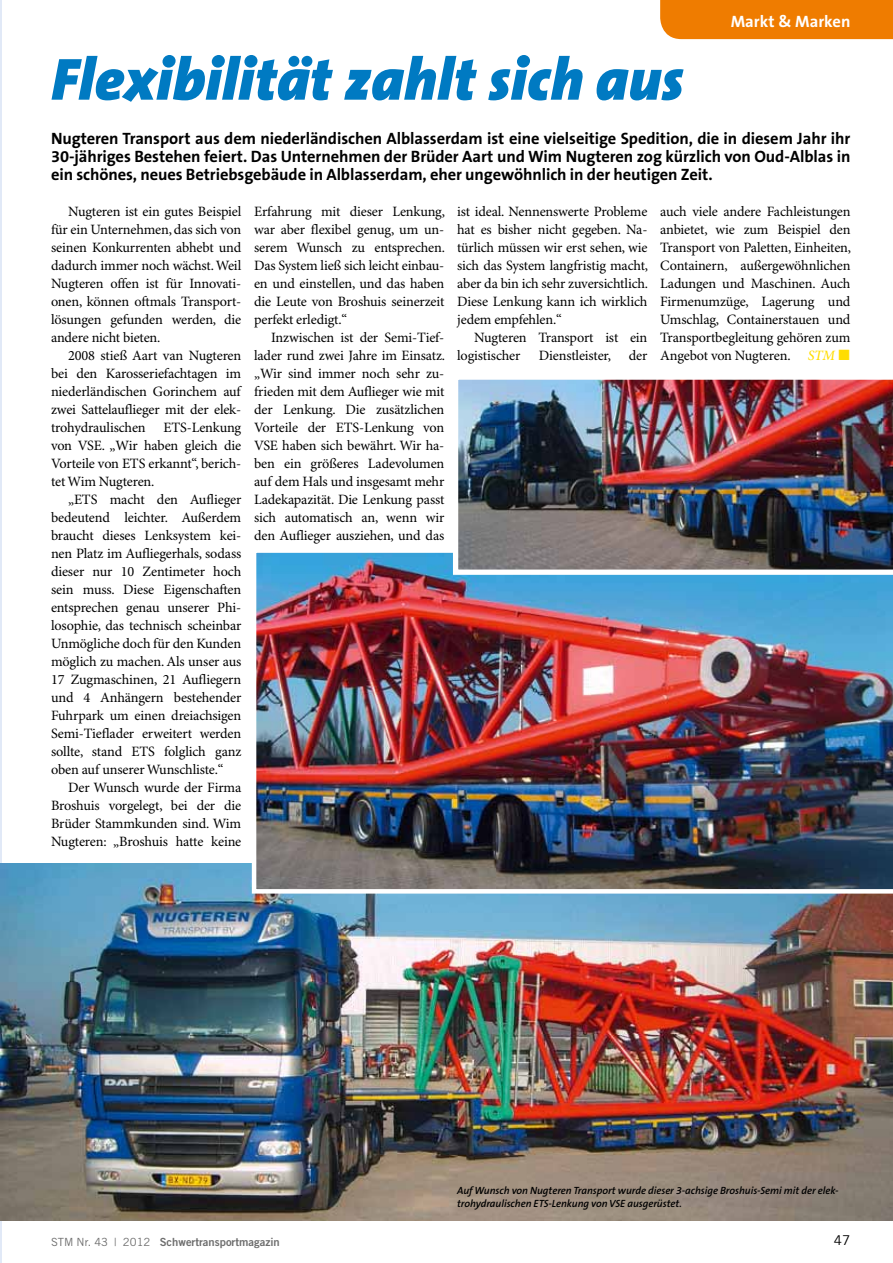
<style>
.page{position:relative;width:893px;height:1263px;background:#fff}
.page>*{position:absolute;margin:0;border:0;box-sizing:border-box;transform-origin:0 0}
.t1{font:italic 900 60px "The Sans B9";color:#007ac2}
.t2{font:700 16.5px/18px "The Sans B7";letter-spacing:-.005em;color:#000;text-align:justify}
.t3{font:700 16.5px "The Sans B7";color:#fff}
.t4{font:14.25px/18px "Minion Pro";letter-spacing:-.01em;color:#000;text-align:justify}
.t5{font:13.5px "Trade Gothic";color:#000}
.t6{font:11.25px "Trade Gothic Bold Two";color:#6e6e6e}
.t7{font:italic 600 10.5px/12.3px "The Sans B6";letter-spacing:-.005em;color:#000}
.s1{font-weight:500;font-style:italic;color:#fd0}
.s2{font-family:"Trade Gothic"}
</style>
<div class="page">
<hr style="left:0;top:0;width:2px;height:1263px;background:#e1e9f7">
<div style="left:660px;top:0;width:233px;height:39px;background:#ef7c00"></div>
<img style="left:0;top:863px;width:893px;height:357px">
<img style="left:252px;top:552px;width:641px;height:341px">
<img style="left:453px;top:379px;width:440px;height:196px">
<p class="t3" style="left:731px;top:13px;width:121px">Markt &amp; Marken</p>
<h1 class="t1" style="left:51px;top:47px;width:634px">Flexibilität zahlt sich aus</h1>
<p class="t2" style="left:51px;top:130px;width:801px">Nugteren Transport aus dem niederländischen Alblasserdam ist eine vielseitige Spedition, die in diesem Jahr ihr 30-jähriges Bestehen feiert. Das Unternehmen der Brüder Aart und Wim Nugteren zog kürzlich von Oud-Alblas in ein schönes, neues Betriebsgebäude in Alblasserdam, eher ungewöhnlich in der heutigen Zeit.</p>
<p class="t4" style="left:51px;top:203px;width:192px;text-indent:17px">Nugteren ist ein gutes Beispiel für ein Unternehmen, das sich von seinen Konkurrenten abhebt und dadurch immer noch wächst. Weil Nugteren offen ist für Innovati&shy;onen, können oftmals Transport&shy;lösungen gefunden werden, die andere nicht bieten.</p>
<p class="t4" style="left:51px;top:347px;width:192px;text-indent:17px">2008 stieß Aart van Nugteren bei den Karosseriefachtagen im niederländischen Gorinchem auf zwei Sattelauflieger mit der elek&shy;trohydraulischen ETS-Lenkung von VSE. „Wir haben gleich die Vorteile von ETS erkannt“, berich&shy;tet Wim Nugteren.</p>
<p class="t4" style="left:51px;top:491px;width:192px;text-indent:17px">„ETS macht den Auflieger bedeutend leichter. Außerdem braucht dieses Lenksystem kei&shy;nen Platz im Aufliegerhals, sodass dieser nur 10 Zentimeter hoch sein muss. Diese Eigenschaften entsprechen genau unserer Phi&shy;losophie, das technisch scheinbar Unmögliche doch für den Kunden möglich zu machen. Als unser aus 17 Zugmaschinen, 21 Aufliegern und 4 Anhängern bestehender Fuhrpark um einen dreiachsigen Semi-Tieflader erweitert werden sollte, stand ETS folglich ganz oben auf unserer Wunschliste.“</p>
<p class="t4" style="left:51px;top:779px;width:192px;text-indent:17px">Der Wunsch wurde der Firma Broshuis vorgelegt, bei der die Brüder Stammkunden sind. Wim Nugteren: „Broshuis hatte keine</p>
<p class="t4" style="left:660px;top:203px;width:193px">auch viele andere Fachleistungen anbietet, wie zum Beispiel den Transport von Paletten, Einheiten, Containern, außergewöhnlichen Ladungen und Maschinen. Auch Firmenumzüge, Lagerung und Umschlag, Containerstauen und Transportbegleitung gehören zum Angebot von Nugteren. <span class="s1">STM</span></p>
<p class="t4" style="left:254px;top:203px;width:193px">Erfahrung mit dieser Lenkung, war aber flexibel genug, um un&shy;serem Wunsch zu entsprechen.<br>Das System ließ sich leicht einbau&shy;en und einstellen, und das haben die Leute von Broshuis seinerzeit perfekt erledigt.“</p>
<p class="t4" style="left:254px;top:329px;width:193px;text-indent:17px">Inzwischen ist der Semi-Tief&shy;lader rund zwei Jahre im Einsatz. „Wir sind immer noch sehr zu&shy;frieden mit dem Auflieger wie mit der Lenkung. Die zusätzlichen Vorteile der ETS-Lenkung von VSE haben sich bewährt. Wir ha&shy;ben ein größeres Ladevolumen auf dem Hals und insgesamt mehr Ladekapazität. Die Lenkung passt sich automatisch an, wenn wir den Auflieger ausziehen, und das</p>
<p class="t4" style="left:457px;top:203px;width:193px">ist ideal. Nennenswerte Probleme hat es bisher nicht gegeben. Na&shy;türlich müssen wir erst sehen, wie sich das System langfristig macht, aber da bin ich sehr zuversichtlich.<br>Diese Lenkung kann ich wirklich jedem empfehlen.“</p>
<p class="t4" style="left:457px;top:329px;width:192px;text-indent:17px">Nugteren Transport ist ein logistischer</p>
<p class="t4" style="left:539px;top:347px;width:110px">Dienstleister, der</p>
<p class="t7" style="left:457px;top:1185px;width:383px">Auf Wunsch von Nugteren Transport wurde dieser 3-achsige Broshuis-Semi mit der elek&shy;trohydraulischen ETS-Lenkung von VSE ausgerüstet.</p>
<p class="t6" style="left:51px;top:1235px;width:230px"><span class="s2">STM Nr. 43 | 2012</span> Schwertransportmagazin</p>
<p class="t5" style="left:834px;top:1232px;width:18px">47</p>
</div>
